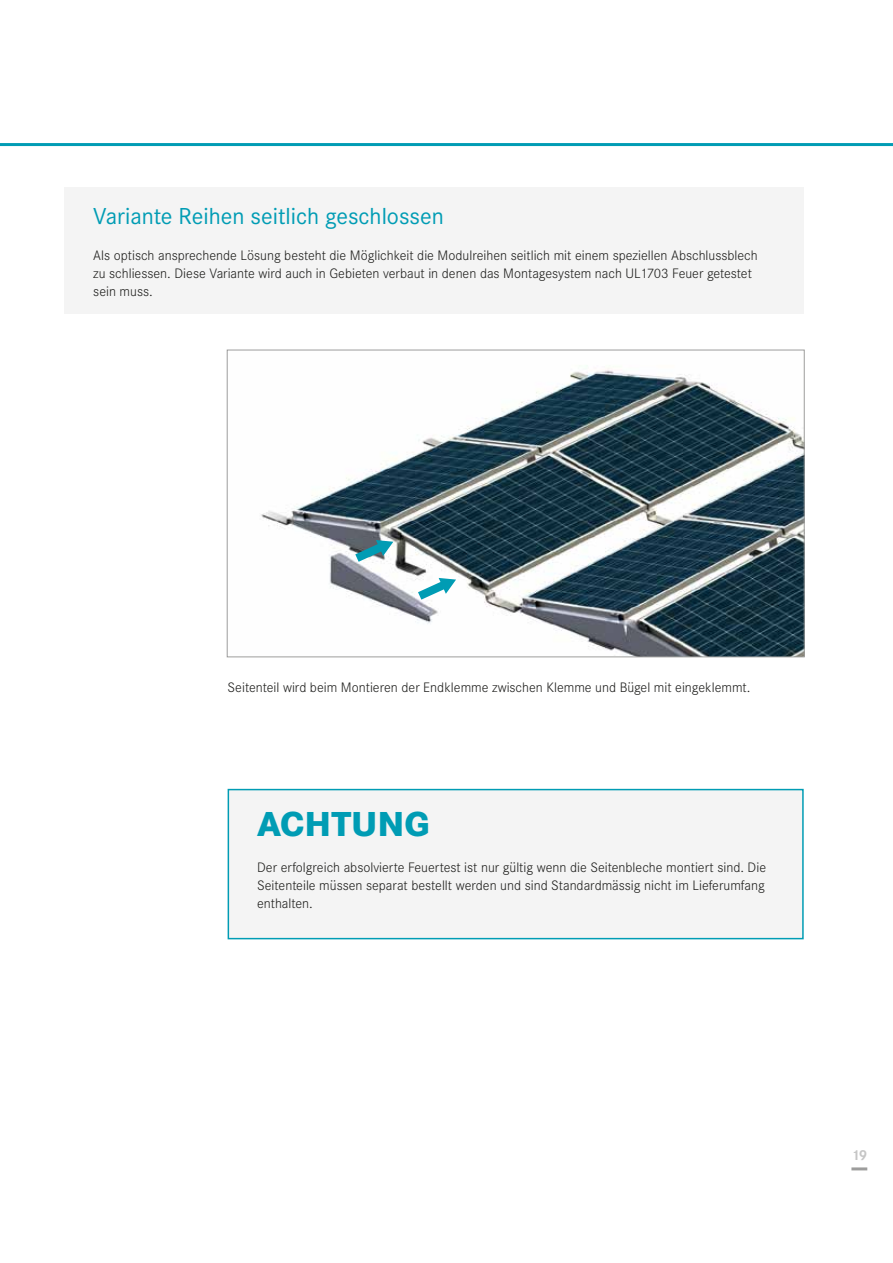
<style>
.page{position:relative;width:893px;height:1263px;background:#fff}
.page>*{position:absolute;margin:0;border:0;box-sizing:border-box;transform-origin:0 0}
.t1{font:800 36px "Corporate S";color:#009cb4}
.t2{font:24px "Corporate S";color:#009cb4}
.t3{font:700 15px "Corporate S";color:#c6c6c6}
.t4{font:300 14.25px/18px "Corporate S";color:#1d1d1b}
</style>
<div class="page">
<hr style="left:851px;top:1167px;width:16px;height:3px;background:#9d9d9c">
<hr style="left:0;top:143px;width:893px;height:3px;background:#009cb4">
<div style="left:65px;top:188px;width:739px;height:126px;background:#f4f4f4"></div>
<div style="left:228px;top:789px;width:576px;height:150px;background:#f4f4f4;border:2px solid #009cb4"></div>
<img style="left:261px;top:365px;width:541px;height:290px">
<svg style="left:418px;top:578px;width:38px;height:22px"></svg>
<svg style="left:355px;top:540px;width:38px;height:22px"></svg>
<h2 class="t2" style="left:93px;top:203px;width:352px">Variante Reihen seitlich geschlossen</h2>
<p class="t4" style="left:93px;top:246px;width:666px">Als optisch ansprechende Lösung besteht die Möglichkeit die Modulreihen seitlich mit einem speziellen Abschlussblech zu schliessen. Diese Variante wird auch in Gebieten verbaut in denen das Montagesystem nach UL1703 Feuer getestet sein muss.</p>
<p class="t4" style="left:228px;top:678px;width:524px">Seitenteil wird beim Montieren der Endklemme zwischen Klemme und Bügel mit eingeklemmt.</p>
<h1 class="t1" style="left:257px;top:802px;width:174px">ACHTUNG</h1>
<p class="t4" style="left:257px;top:858px;width:511px;text-align:justify">Der erfolgreich absolvierte Feuertest ist nur gültig wenn die Seitenbleche montiert sind. Die Seitenteile müssen separat bestellt werden und sind Standardmässig nicht im Lieferumfang enthalten.</p>
<p class="t3" style="left:851px;top:1146px;width:17px">19</p>
</div>
